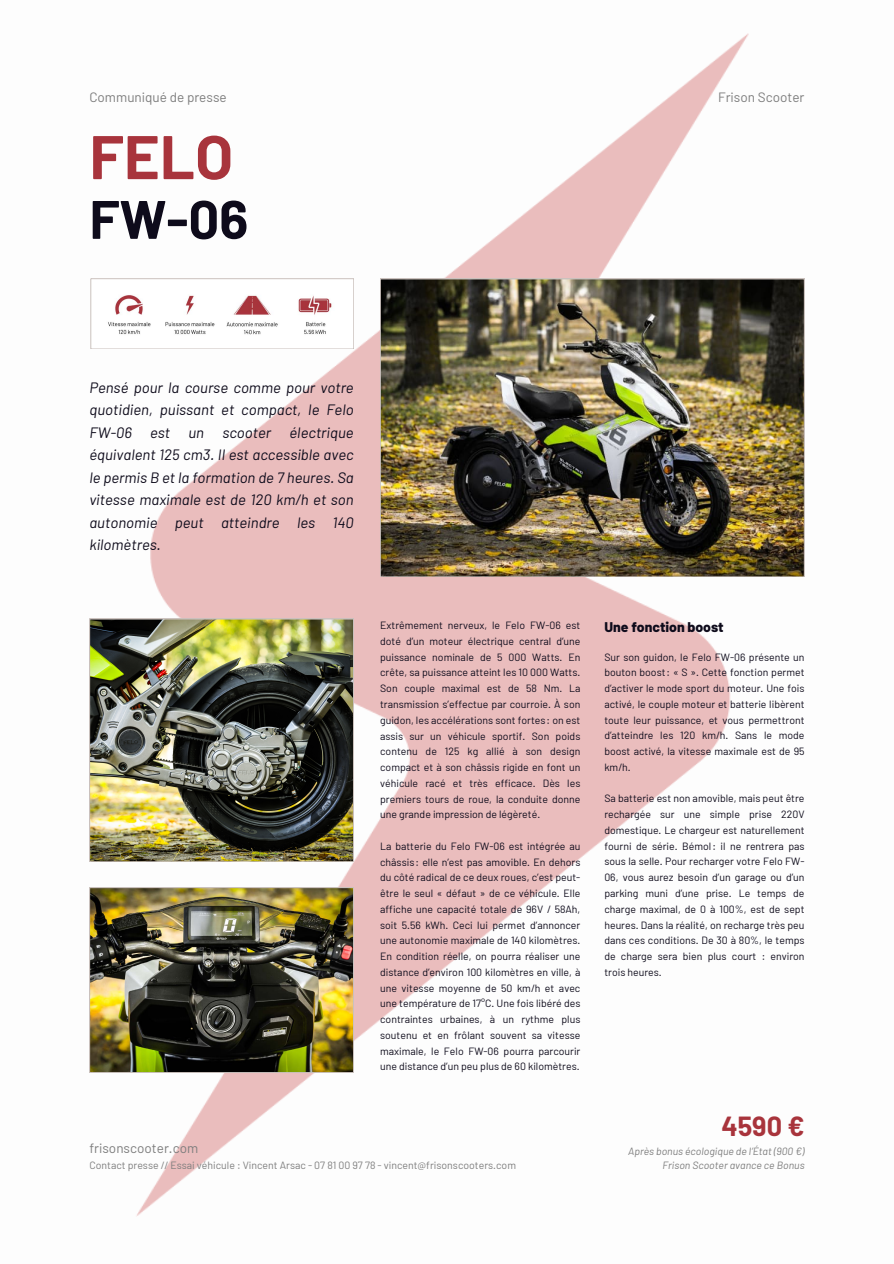
<style>
.page{position:relative;width:894px;height:1264px;background:#fff}
.page>*{position:absolute;margin:0;border:0;box-sizing:border-box;transform-origin:0 0}
.t1{font:700 61.5px "Barlow";color:#a8343c}
.t2{font:700 54px "Barlow";color:#0e0b1b}
.t3{font:700 27px "Barlow";color:#a8343c}
.t4{font:italic 15px/22.5px "Barlow";color:#0e0b1b;text-align:justify}
.t5{font:800 14px "Barlow";color:#0e0b1b}
.t6{font:13.5px "Barlow";color:#7d7d7d}
.t7{font:10.5px/15.8px "Barlow";color:#0e0b1b;text-align:justify}
.t8{font:10.5px "Barlow";color:#7d7d7d}
.t9{font:italic 10.5px "Barlow";color:#7d7d7d}
</style>
<div class="page">
<img style="left:89px;top:33px;width:716px;height:1184px">
<img style="left:380px;top:279px;width:424px;height:298px">
<img style="left:89px;top:618px;width:264px;height:243px">
<img style="left:89px;top:887px;width:264px;height:185px">
<svg style="left:91px;top:279px;width:262px;height:70px"></svg>
<p class="t6" style="left:89px;top:88px;width:139px">Communiqué de presse</p>
<p class="t6" style="left:717px;top:88px;width:88px">Frison Scooter</p>
<h4 class="t1" style="left:89px;top:118px;width:145px">FELO</h4>
<h4 class="t2" style="left:89px;top:185px;width:160px">FW-06</h4>
<h1 class="t4" style="left:89px;top:375px;width:266px">Pensé pour la course comme pour votre quotidien, puissant et compact, le Felo FW-06 est un scooter électrique équivalent 125 cm3. Il est accessible avec le permis B et la formation de 7 heures. Sa vitesse maximale est de 120 km/h et son autonomie peut atteindre les 140 kilomètres.</h1>
<p class="t7" style="left:380px;top:617px;width:202px">Extrêmement nerveux, le Felo FW-06 est doté d’un moteur électrique central d’une puissance nominale de 5 000 Watts. En crête, sa puissance atteint les 10 000 Watts.<br>Son couple maximal est de 58 Nm. La transmission s’effectue par courroie. À son guidon, les accélérations sont fortes: on est assis sur un véhicule sportif. Son poids contenu de 125 kg allié à son design compact et à son châssis rigide en font un véhicule racé et très efficace. Dès les premiers tours de roue, la conduite donne une grande impression de légèreté.</p>
<h3 class="t7" style="left:380px;top:837px;width:202px">La batterie du Felo FW-06 est intégrée au châssis: elle n’est pas amovible. En dehors du côté radical de ce deux roues, c’est peut&shy;être le seul « défaut » de ce véhicule. Elle affiche une capacité totale de 96V / 58Ah, soit 5.56 kWh. Ceci lui permet d’annoncer une autonomie maximale de 140 kilomètres.<br>En condition réelle, on pourra réaliser une distance d’environ 100 kilomètres en ville, à une vitesse moyenne de 50 km/h et avec une température de 17°C. Une fois libéré des contraintes urbaines, à un rythme plus soutenu et en frôlant souvent sa vitesse maximale, le Felo FW-06 pourra parcourir une distance d’un peu plus de 60 kilomètres.</h3>
<h2 class="t6" style="left:89px;top:1139px;width:110px">frisonscooter.com</h2>
<p class="t8" style="left:89px;top:1158px;width:428px">Contact presse // Essai véhicule : Vincent Arsac - 07 81 00 97 78 - vincent@frisonscooters.com</p>
<p class="t5" style="left:604px;top:618px;width:121px">Une fonction boost</p>
<h4 class="t7" style="left:604px;top:648px;width:202px">Sur son guidon, le Felo FW-06 présente un bouton boost: « S ». Cette fonction permet d’activer le mode sport du moteur. Une fois activé, le couple moteur et batterie libèrent toute leur puissance, et vous permettront d’atteindre les 120 km/h. Sans le mode boost activé, la vitesse maximale est de 95 km/h.</h4>
<p class="t7" style="left:604px;top:790px;width:202px">Sa batterie est non amovible, mais peut être rechargée sur une simple prise 220V domestique. Le chargeur est naturellement fourni de série. Bémol: il ne rentrera pas sous la selle. Pour recharger votre Felo FW-06, vous aurez besoin d’un garage ou d’un parking muni d’une prise. Le temps de charge maximal, de 0 à 100%, est de sept heures. Dans la réalité, on recharge très peu dans ces conditions. De 30 à 80%, le temps de charge sera bien plus court : environ trois heures.</p>
<p class="t3" style="left:721px;top:1108px;width:85px">4590 €</p>
<p class="t9" style="left:628px;top:1144px;width:178px">Après bonus écologique de l’État (900 €)</p>
<p class="t9" style="left:662px;top:1158px;width:144px">Frison Scooter avance ce Bonus</p>
</div>
